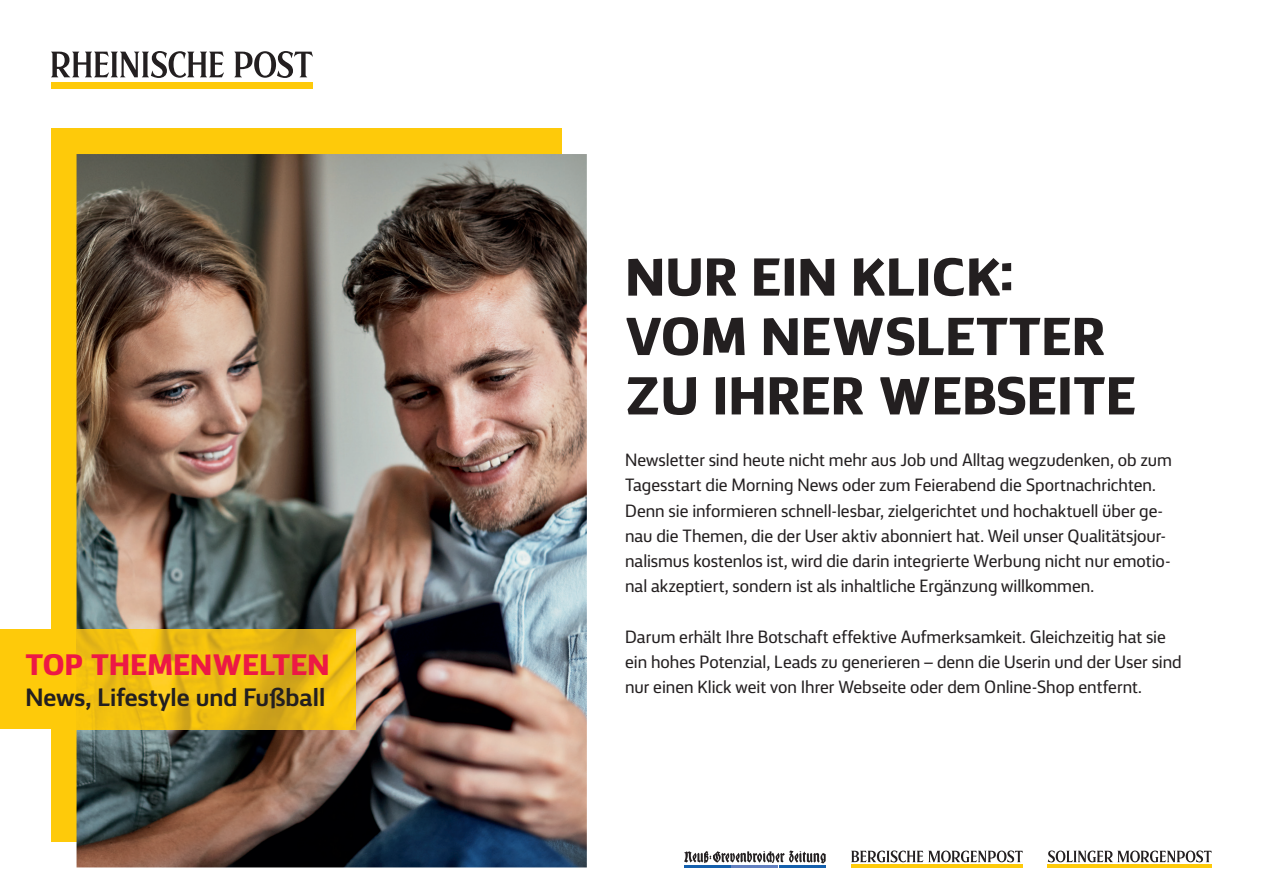
<style>
.page{position:relative;width:1263px;height:893px;background:#fff}
.page>*{position:absolute;margin:0;border:0;box-sizing:border-box;transform-origin:0 0}
.t1{font:800 54px/59.4px "FS Silas Sans";letter-spacing:.01em;color:#231f20}
.t2{font:800 30px "FS Silas Sans";letter-spacing:.01em;color:#ed1845}
.t3{font:700 25.5px "FS Silas Sans";color:#231f20}
.t4{font:18px/25.2px "FS Silas Sans";letter-spacing:-.005em;color:#231f20}
</style>
<div class="page">
<div style="left:51px;top:82px;width:261px;height:7px;background:#feca0a"></div>
<svg style="left:51px;top:51px;width:173px;height:27px"></svg>
<svg style="left:234px;top:51px;width:79px;height:27px"></svg>
<div style="left:51px;top:129px;width:510px;height:713px;background:#feca0a"></div>
<img style="left:77px;top:154px;width:510px;height:713px">
<div style="left:0;top:629px;width:51px;height:100px;background:#feca0a"></div>
<img style="left:77px;top:629px;width:278px;height:100px">
<svg style="left:1048px;top:850px;width:164px;height:12px"></svg>
<hr style="left:1048px;top:864px;width:164px;height:3px;background:#feca0a">
<hr style="left:684px;top:864px;width:47px;height:3px;background:#135fad">
<hr style="left:732px;top:864px;width:46px;height:3px;background:#607fc0">
<hr style="left:779px;top:864px;width:47px;height:3px;background:#135fad">
<svg style="left:684px;top:850px;width:142px;height:13px"></svg>
<svg style="left:851px;top:850px;width:172px;height:12px"></svg>
<hr style="left:851px;top:864px;width:172px;height:3px;background:#feca0a">
<h2 class="t2" style="left:26px;top:637px;width:305px">TOP THEMENWELTEN</h2>
<h3 class="t3" style="left:26px;top:675px;width:301px">News, Lifestyle und Fußball</h3>
<h1 class="t1" style="left:625px;top:241px;width:512px">NUR EIN KLICK:<br>VOM NEWSLETTER<br>ZU IHRER WEBSEITE</h1>
<p class="t4" style="left:625px;top:446px;width:548px">Newsletter sind heute nicht mehr aus Job und Alltag wegzudenken, ob zum Tagesstart die Morning News oder zum Feierabend die Sportnachrichten.<br>Denn sie informieren schnell-lesbar, zielgerichtet und hochaktuell über ge&shy;nau die Themen, die der User aktiv abonniert hat. Weil unser Qualitätsjour&shy;nalismus kostenlos ist, wird die darin integrierte Werbung nicht nur emotio&shy;nal akzeptiert, sondern ist als inhaltliche Ergänzung willkommen.</p>
<p class="t4" style="left:625px;top:622px;width:558px">Darum erhält Ihre Botschaft effektive Aufmerksamkeit. Gleichzeitig hat sie ein hohes Potenzial, Leads zu generieren – denn die Userin und der User sind nur einen Klick weit von Ihrer Webseite oder dem Online-Shop entfernt.</p>
</div>
